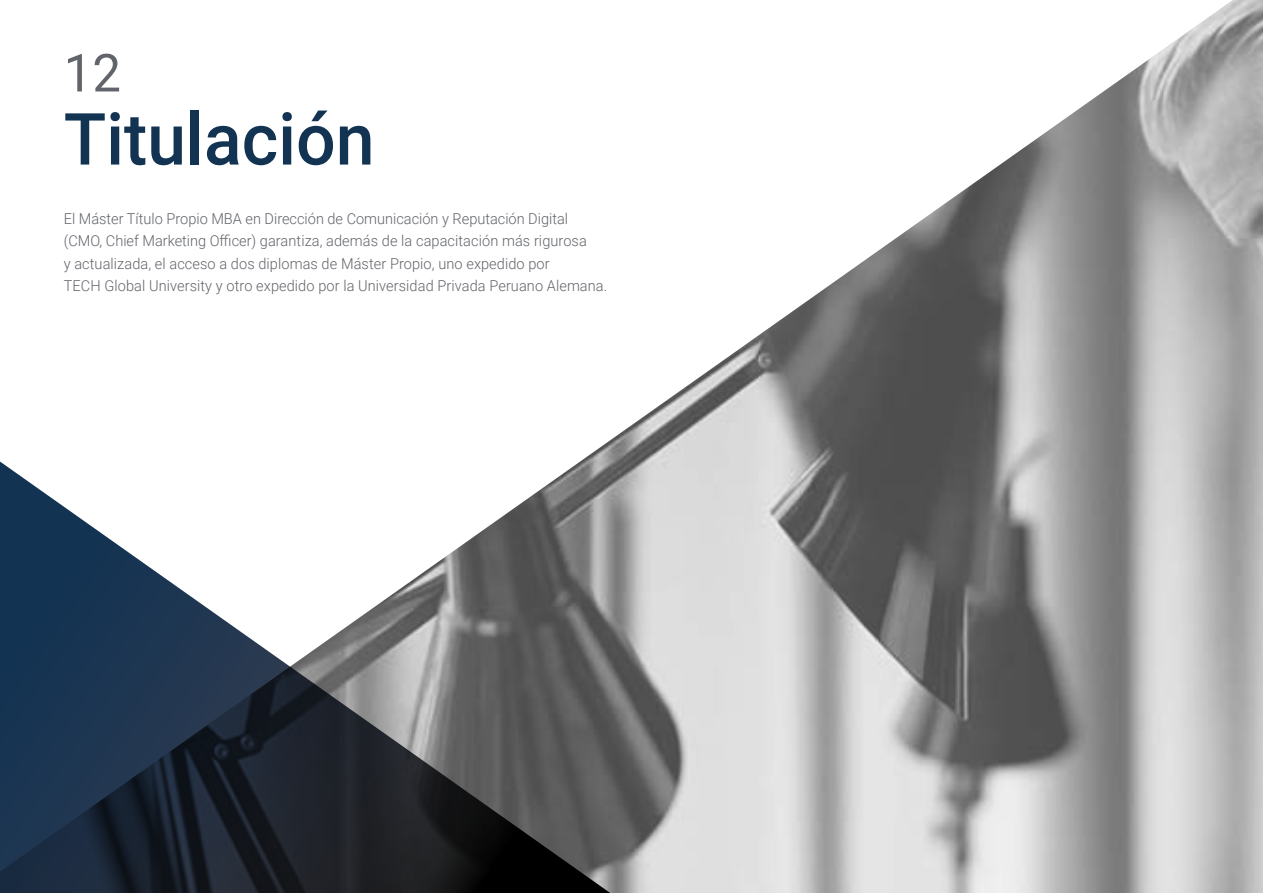
<style>
.page{position:relative;width:1263px;height:893px;background:#fff}
.page>*{position:absolute;margin:0;border:0;box-sizing:border-box;transform-origin:0 0}
.t1{font:500 72px "Roboto";color:#123352}
.t2{font:52.5px "Roboto";color:#61646a}
.t3{font:300 15px/22.5px "Roboto";letter-spacing:.005em;color:#61646a}
</style>
<div class="page">
<img style="left:602px;top:0;width:661px;height:893px">
<svg style="left:0;top:446px;width:640px;height:447px"></svg>
<h2 class="t2" style="left:64px;top:36px;width:59px">12</h2>
<h1 class="t1" style="left:64px;top:89px;width:312px">Titulación</h1>
<p class="t3" style="left:64px;top:207px;width:545px">El Máster Título Propio MBA en Dirección de Comunicación y Reputación Digital (CMO, Chief Marketing Officer) garantiza, además de la capacitación más rigurosa<br>y actualizada, el acceso a dos diplomas de Máster Propio, uno expedido por<br>TECH Global University y otro expedido por la Universidad Privada Peruano Alemana.</p>
</div>
